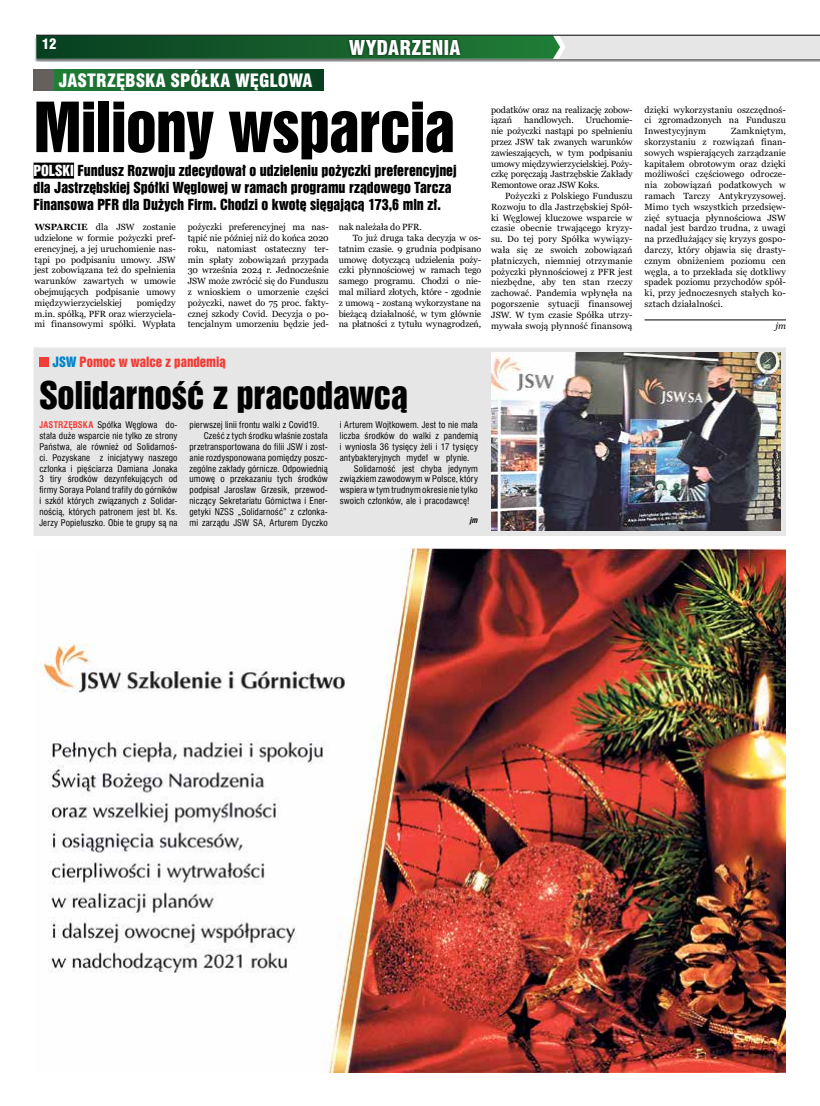
<style>
.page{position:relative;width:820px;height:1106px;background:#fff}
.page>*{position:absolute;margin:0;border:0;box-sizing:border-box;transform-origin:0 0}
.t1{font:63px "Swis 921 EU";letter-spacing:-.015em;color:#000}
.t2{font:35px "Swis 921 EU";letter-spacing:-.005em;color:#000}
.t3{font:20px "Swis 721 Blk Cn EU";letter-spacing:.01em;color:#fff}
.t4{font:18px "Swis 721 Blk Cn EU";letter-spacing:.005em;color:#fff}
.t5{font:14px/17px "Swis 921 EU";color:#000}
.t6{font:14px "Swis 721 Blk Cn EU";color:#fff}
.t7{font:13px "Swis 921 EU";color:#f13d37}
.t8{font:9px/10.8px "Georgia";color:#000;text-align:justify}
.t9{font:9px/10.8px "Swis 721 Cn EU";letter-spacing:.015em;color:#000;text-align:justify}
.t10{font:italic 9px "Georgia";color:#000}
.t11{font:italic 700 8px "Swis 721 Cn EU";color:#000}
.s1{color:#fff}
.s2{font-weight:700}
.s3{color:#0086c9}
.s4{font-weight:700;color:#f13d37}
</style>
<div class="page">
<div style="left:34px;top:35px;width:785px;height:27px;background:#000;opacity:.55"></div>
<svg style="left:36px;top:36px;width:783px;height:23px;background:#669174"></svg>
<hr style="left:36px;top:35px;width:783px;height:1px;background:#000">
<div style="left:346px;top:37px;width:117px;height:20px;background:#000;opacity:.55"></div>
<div style="left:34px;top:347px;width:751px;height:189px;background:#e7e6e6"></div>
<div style="left:34px;top:69px;width:21px;height:22px;background:#66605c"></div>
<div style="left:54px;top:69px;width:269px;height:22px;background:linear-gradient(to right,#227d37,#093e21)"></div>
<div style="left:39px;top:357px;width:10px;height:10px;background:#f13d37"></div>
<div style="left:34px;top:163px;width:40px;height:16px;background:#000"></div>
<img style="left:491px;top:352px;width:288px;height:178px">
<hr style="left:644px;top:320px;width:141px;height:1px;background:#000">
<img style="left:34px;top:548px;width:751px;height:524px">
<h3 class="t6" style="left:42px;top:35px;width:17px">12</h3>
<h3 class="t3" style="left:349px;top:35px;width:113px">WYDARZENIA</h3>
<h3 class="t4" style="left:59px;top:69px;width:255px">JASTRZĘBSKA SPÓŁKA WĘGLOWA</h3>
<h1 class="t1" style="left:34px;top:86px;width:423px">Miliony wsparcia</h1>
<h3 class="t5" style="left:34px;top:162px;width:424px"><span class="s1">POLSKI</span> Fundusz Rozwoju zdecydował o udzieleniu pożyczki preferencyjnej dla Jastrzębskiej Spółki Węglowej w ramach programu rządowego Tarcza<br>Finansowa PFR dla Dużych Firm. Chodzi o kwotę sięgającą 173,6 mln zł.</h3>
<p class="t8" style="left:35px;top:222px;width:142px"><span class="s2">WSPARCIE</span> dla JSW zostanie udzielone w formie pożyczki pref&shy;erencyjnej, a jej uruchomienie nas&shy;tąpi po podpisaniu umowy. JSW jest zobowiązana też do spełnienia warunków zawartych w umowie obejmujących podpisanie umowy międzywierzycielskiej</p>
<p class="t8" style="left:35px;top:297px;width:142px;text-indent:102px">pomiędzy m.in. spółką, PFR oraz wierzyciela&shy;mi finansowymi spółki. Wypłata</p>
<p class="t8" style="left:188px;top:222px;width:142px">pożyczki preferencyjnej ma nas&shy;tąpić nie później niż do końca 2020 roku, natomiast ostateczny ter&shy;min spłaty zobowiązań przypada 30 września 2024 r. Jednocześnie JSW może zwrócić się do Funduszu z wnioskiem o umorzenie części pożyczki, nawet do 75 proc. fakty&shy;cznej szkody Covid. Decyzja o po&shy;tencjalnym umorzeniu będzie jed-</p>
<p class="t8" style="left:338px;top:222px;width:85px">nak należała do PFR.</p>
<p class="t8" style="left:353px;top:233px;width:130px">To już druga taka decyzja w os-</p>
<p class="t8" style="left:338px;top:243px;width:144px">tatnim czasie. 9 grudnia podpisano</p>
<p class="t8" style="left:338px;top:254px;width:144px">umowę dotyczącą udzielenia poży-</p>
<p class="t8" style="left:338px;top:265px;width:144px">czki płynnościowej w ramach tego</p>
<p class="t8" style="left:338px;top:276px;width:144px">samego programu. Chodzi o nie-</p>
<p class="t8" style="left:338px;top:287px;width:144px">mal miliard złotych, które - zgodnie</p>
<p class="t8" style="left:338px;top:297px;width:144px">z umową - zostaną wykorzystane na</p>
<p class="t8" style="left:338px;top:308px;width:144px">bieżącą działalność, w tym głównie</p>
<p class="t8" style="left:338px;top:319px;width:144px">na płatności z tytułu wynagrodzeń,</p>
<p class="t8" style="left:491px;top:104px;width:143px">podatków oraz na realizację zobow&shy;iązań</p>
<p class="t8" style="left:491px;top:115px;width:143px;text-indent:94px">Uruchomie&shy;nie pożyczki nastąpi po spełnieniu przez JSW tak zwanych warunków zawieszających, w tym podpisaniu umowy międzywierzycielskiej. Poży&shy;czkę poręczają Jastrzębskie Zakłady Remontowe oraz JSW Koks.</p>
<p class="t8" style="left:491px;top:191px;width:143px;text-indent:14px">Pożyczki z Polskiego Funduszu Rozwoju to dla Jastrzębskiej Spół&shy;ki Węglowej kluczowe wsparcie w czasie obecnie trwającego kryzy&shy;su. Do tej pory Spółka wywiązy&shy;wała się ze swoich zobowiązań płatniczych, niemniej otrzymanie pożyczki płynnościowej z PFR jest niezbędne, aby ten stan rzeczy zachować. Pandemia wpłynęła na pogorszenie sytuacji finansowej JSW. W tym czasie Spółka utrzy&shy;mywała swoją płynność finansową</p>
<p class="t8" style="left:524px;top:115px;width:51px">handlowych.</p>
<h3 class="t7" style="left:53px;top:353px;width:175px"><span class="s3">JSW</span> Pomoc w walce z pandemią</h3>
<h2 class="t2" style="left:39px;top:372px;width:370px">Solidarność z pracodawcą</h2>
<p class="t9" style="left:39px;top:419px;width:140px"><span class="s4">JASTRZĘBSKA</span> Spółka Węglowa do&shy;stała duże wsparcie nie tylko ze strony Państwa, ale również od Solidarnoś&shy;ci. Pozyskane z inicjatywy naszego członka i pięściarza Damiana Jonaka 3 tiry środków dezynfekujących od firmy Soraya Poland trafiły do górników i szkół których związanych z Solidar&shy;nością, których patronem jest bł. Ks.<br>Jerzy Popiełuszko. Obie te grupy są na</p>
<p class="t9" style="left:189px;top:419px;width:131px">pierwszej linii frontu walki z Covid19.</p>
<p class="t9" style="left:204px;top:430px;width:125px">Cześć z tych środku właśnie została</p>
<p class="t9" style="left:189px;top:441px;width:140px">przetransportowana do filii JSW i zost-</p>
<p class="t9" style="left:189px;top:452px;width:140px">anie rozdysponowana pomiędzy poszc-</p>
<p class="t9" style="left:189px;top:463px;width:140px">zególne zakłady górnicze. Odpowiednią</p>
<p class="t9" style="left:189px;top:473px;width:140px">umowę o przekazaniu tych środków</p>
<p class="t9" style="left:189px;top:484px;width:140px">podpisał Jarosław Grzesik, przewod-</p>
<p class="t9" style="left:189px;top:495px;width:140px">niczący Sekretariatu Górnictwa i Ener-</p>
<p class="t9" style="left:189px;top:506px;width:140px">getyki NZSS „Solidarność” z członka-</p>
<p class="t9" style="left:189px;top:517px;width:140px">mi zarządu JSW SA, Arturem Dyczko</p>
<p class="t9" style="left:339px;top:419px;width:140px">i Arturem Wojtkowem. Jest to nie mała</p>
<p class="t9" style="left:339px;top:430px;width:140px">liczba środków do walki z pandemią</p>
<p class="t9" style="left:339px;top:441px;width:140px">i wyniosła 36 tysięcy żeli i 17 tysięcy</p>
<p class="t9" style="left:339px;top:452px;width:131px">antybakteryjnych mydeł w płynie.</p>
<p class="t9" style="left:354px;top:463px;width:125px">Solidarność jest chyba jedynym</p>
<p class="t9" style="left:339px;top:473px;width:140px">związkiem zawodowym w Polsce, który</p>
<p class="t9" style="left:339px;top:484px;width:140px">wspiera w tym trudnym okresie nie tylko</p>
<p class="t9" style="left:339px;top:495px;width:131px">swoich członków, ale i pracodawcę!</p>
<p class="t11" style="left:470px;top:515px;width:9px">jm</p>
<p class="t8" style="left:644px;top:104px;width:143px">dzięki wykorzystaniu oszczędnoś&shy;ci zgromadzonych na Funduszu Inwestycyjnym</p>
<p class="t8" style="left:644px;top:126px;width:143px;text-indent:86px">Zamkniętym, skorzystaniu z rozwiązań finan&shy;sowych wspierających zarządzanie kapitałem obrotowym oraz dzięki możliwości częściowego odrocze&shy;nia zobowiązań podatkowych w ramach Tarczy Antykryzysowej.<br>Mimo tych wszystkich przedsięw&shy;zięć sytuacja płynnościowa JSW nadal jest bardzo trudna, z uwagi na przedłużający się kryzys gospo&shy;darczy, który objawia się drasty&shy;cznym obniżeniem poziomu cen węgla, a to przekłada się dotkliwy spadek poziomu przychodów spół&shy;ki, przy jednoczesnych stałych ko&shy;sztach działalności.</p>
<p class="t10" style="left:775px;top:320px;width:12px">jm</p>
</div>
